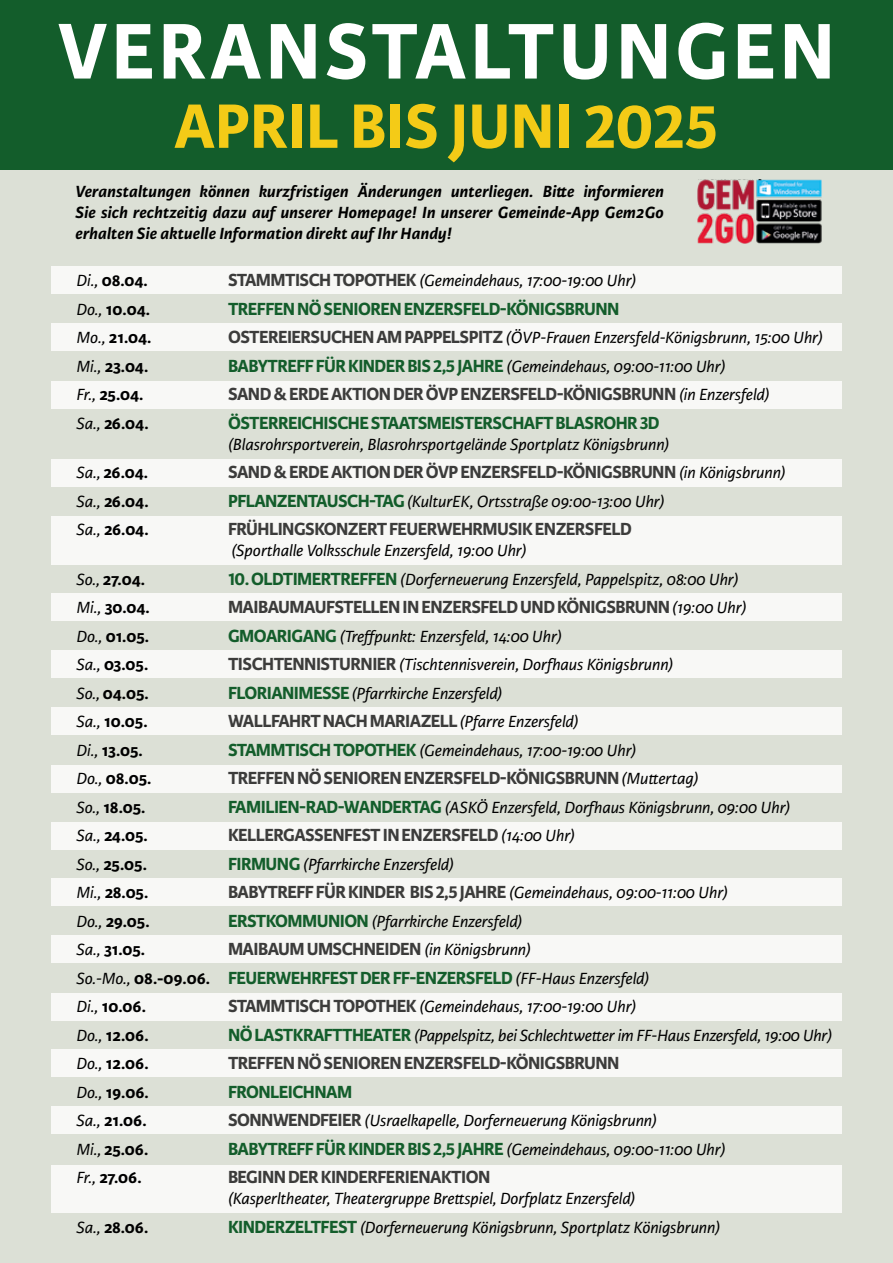
<style>
.page{position:relative;width:893px;height:1263px;background:#fff}
.page>*{position:absolute;margin:0;border:0;box-sizing:border-box;transform-origin:0 0}
.t1{font:700 84.15px "Karmina Sans";letter-spacing:.05em;color:#fff}
.t2{font:700 66.9px "Karmina Sans";color:#f4cb17}
.t3{font:700 18.75px "Karmina Sans";letter-spacing:-.03em;color:#3c3c3b}
.t4{font:700 18.75px "Karmina Sans";letter-spacing:-.03em;color:#135d2b}
.t5{font:italic 17.25px/28.5px "Karmina Sans";color:#000}
.t6{font:700 17.25px "Karmina Sans";color:#000}
.t7{font:italic 700 17.25px/21px "Karmina Sans";letter-spacing:.01em;color:#000;text-align:justify}
.s1{font-weight:400;font-style:italic}
.s2{font-weight:700;font-style:normal;font-size:18.75px;color:#3c3c3b}
.s3{font-weight:400;font-style:italic;font-size:17.25px;color:#000}
.s4{font-weight:700;font-style:normal;font-size:18.75px;color:#135d2b}
.s5{font-weight:700;font-style:normal}
</style>
<div class="page">
<div style="left:0;top:9px;width:893px;height:1254px;background:#dce0d6"></div>
<div style="left:0;top:0;width:893px;height:170px;background:#135d2b"></div>
<img style="left:697px;top:180px;width:125px;height:64px">
<div style="left:51px;top:266px;width:791px;height:27px;background:#f8f8f6"></div>
<div style="left:51px;top:323px;width:791px;height:28px;background:#f8f8f6"></div>
<div style="left:51px;top:381px;width:791px;height:27px;background:#f8f8f6"></div>
<div style="left:51px;top:459px;width:791px;height:28px;background:#f8f8f6"></div>
<div style="left:51px;top:593px;width:791px;height:28px;background:#f8f8f6"></div>
<div style="left:51px;top:650px;width:791px;height:27px;background:#f8f8f6"></div>
<div style="left:51px;top:707px;width:791px;height:28px;background:#f8f8f6"></div>
<div style="left:51px;top:765px;width:791px;height:28px;background:#f8f8f6"></div>
<div style="left:51px;top:822px;width:791px;height:27px;background:#f8f8f6"></div>
<div style="left:51px;top:878px;width:791px;height:28px;background:#f8f8f6"></div>
<div style="left:51px;top:935px;width:791px;height:28px;background:#f8f8f6"></div>
<div style="left:51px;top:993px;width:791px;height:28px;background:#f8f8f6"></div>
<div style="left:51px;top:1049px;width:791px;height:28px;background:#f8f8f6"></div>
<div style="left:51px;top:1106px;width:791px;height:28px;background:#f8f8f6"></div>
<div style="left:51px;top:1165px;width:791px;height:47px;background:#f8f8f6"></div>
<div style="left:51px;top:516px;width:791px;height:48px;background:#f8f8f6"></div>
<h1 class="t1" style="left:58px;top:3px;width:778px">VERANSTALTUNGEN</h1>
<h2 class="t2" style="left:174px;top:88px;width:546px">APRIL BIS JUNI 2025</h2>
<p class="t7" style="left:75px;top:181px;width:590px">Veranstaltungen können kurzfristigen Änderungen unterliegen. Bitte informieren Sie sich rechtzeitig dazu auf unserer Homepage! In unserer Gemeinde-App Gem2Go erhalten Sie aktuelle Information direkt auf Ihr Handy!</p>
<p class="t6" style="left:77px;top:271px;width:73px"><span class="s1">Di.,</span> 08.04.</p>
<p class="t5" style="left:228px;top:267px;width:410px"><span class="s2">STAMMTISCH TOPOTHEK</span> (Gemeindehaus, 17:00-19:00 Uhr)</p>
<p class="t6" style="left:77px;top:299px;width:75px"><span class="s1">Do.,</span> 10.04.</p>
<p class="t4" style="left:228px;top:298px;width:393px">TREFFEN NÖ SENIOREN ENZERSFELD-KÖNIGSBRUNN</p>
<p class="t6" style="left:77px;top:328px;width:76px"><span class="s1">Mo.,</span> 21.04.</p>
<p class="t5" style="left:228px;top:324px;width:596px"><span class="s2">OSTEREIERSUCHEN AM PAPPELSPITZ</span> (ÖVP-Frauen Enzersfeld-Königsbrunn, 15:00 Uhr)</p>
<p class="t6" style="left:77px;top:356px;width:73px"><span class="s1">Mi.,</span> 23.04.</p>
<p class="t4" style="left:228px;top:355px;width:499px">BABYTREFF FÜR KINDER BIS 2,5 JAHRE <span class="s3">(Gemeindehaus, 09:00-11:00 Uhr)</span></p>
<p class="t6" style="left:77px;top:385px;width:68px"><span class="s1">Fr.,</span> 25.04.</p>
<p class="t3" style="left:228px;top:383px;width:543px">SAND &amp; ERDE AKTION DER ÖVP ENZERSFELD-KÖNIGSBRUNN <span class="s3">(in Enzersfeld)</span></p>
<p class="t6" style="left:77px;top:413px;width:73px"><span class="s1">Sa.,</span> 26.04.</p>
<p class="t4" style="left:228px;top:412px;width:433px">ÖSTERREICHISCHE STAATSMEISTERSCHAFT BLASROHR 3D</p>
<p class="t5" style="left:228px;top:430px;width:443px">(Blasrohrsportverein, Blasrohrsportgelände Sportplatz Königsbrunn)</p>
<p class="t6" style="left:77px;top:463px;width:73px"><span class="s1">Sa.,</span> 26.04.</p>
<p class="t3" style="left:228px;top:461px;width:559px">SAND &amp; ERDE AKTION DER ÖVP ENZERSFELD-KÖNIGSBRUNN <span class="s3">(in Königsbrunn)</span></p>
<p class="t6" style="left:77px;top:491px;width:73px"><span class="s1">Sa.,</span> 26.04.</p>
<p class="t5" style="left:228px;top:487px;width:438px"><span class="s4">PFLANZENTAUSCH-TAG</span> (KulturEK, Ortsstraße 09:00-13:00 Uhr)</p>
<p class="t6" style="left:77px;top:520px;width:73px"><span class="s1">Sa.,</span> 26.04.</p>
<p class="t3" style="left:228px;top:518px;width:405px">FRÜHLINGSKONZERT FEUERWEHRMUSIK ENZERSFELD</p>
<p class="t5" style="left:231px;top:537px;width:297px">(Sporthalle Volksschule Enzersfeld, 19:00 Uhr)</p>
<p class="t6" style="left:77px;top:569px;width:70px"><span class="s1">So.,</span> 27.04.</p>
<p class="t5" style="left:228px;top:565px;width:512px"><span class="s4">10. OLDTIMERTREFFEN</span> (Dorferneuerung Enzersfeld, Pappelspitz, 08:00 Uhr)</p>
<p class="t6" style="left:77px;top:598px;width:75px"><span class="s1">Mi.,</span> 30.04.</p>
<p class="t3" style="left:228px;top:596px;width:520px">MAIBAUMAUFSTELLEN IN ENZERSFELD UND KÖNIGSBRUNN <span class="s3">(19:00 Uhr)</span></p>
<p class="t6" style="left:77px;top:626px;width:74px"><span class="s1">Do.,</span> 01.05.</p>
<p class="t5" style="left:228px;top:622px;width:335px"><span class="s4">GMOARIGANG</span> (Treffpunkt: Enzersfeld, 14:00 Uhr)</p>
<p class="t6" style="left:77px;top:655px;width:73px"><span class="s1">Sa.,</span> 03.05.</p>
<p class="t5" style="left:228px;top:651px;width:447px"><span class="s2">TISCHTENNISTURNIER</span> (Tischtennisverein, Dorfhaus Königsbrunn)</p>
<p class="t6" style="left:77px;top:683px;width:74px"><span class="s1">So.,</span> 04.05.</p>
<p class="t5" style="left:228px;top:679px;width:276px"><span class="s4">FLORIANIMESSE</span> (Pfarrkirche Enzersfeld)</p>
<p class="t6" style="left:77px;top:712px;width:72px"><span class="s1">Sa.,</span> 10.05.</p>
<p class="t3" style="left:228px;top:710px;width:352px">WALLFAHRT NACH MARIAZELL <span class="s3">(Pfarre Enzersfeld)</span></p>
<p class="t6" style="left:77px;top:740px;width:68px"><span class="s1">Di.,</span> 13.05.</p>
<p class="t5" style="left:228px;top:736px;width:410px"><span class="s4">STAMMTISCH TOPOTHEK</span> (Gemeindehaus, 17:00-19:00 Uhr)</p>
<p class="t6" style="left:77px;top:769px;width:76px"><span class="s1">Do.,</span> 08.05.</p>
<p class="t3" style="left:228px;top:767px;width:472px">TREFFEN NÖ SENIOREN ENZERSFELD-KÖNIGSBRUNN <span class="s3">(Muttertag)</span></p>
<p class="t6" style="left:77px;top:797px;width:70px"><span class="s1">So.,</span> 18.05.</p>
<p class="t5" style="left:228px;top:793px;width:564px"><span class="s4">FAMILIEN-RAD-WANDERTAG</span> (ASKÖ Enzersfeld, Dorfhaus Königsbrunn, 09:00 Uhr)</p>
<p class="t6" style="left:77px;top:826px;width:73px"><span class="s1">Sa.,</span> 24.05.</p>
<p class="t3" style="left:228px;top:824px;width:348px">KELLERGASSENFEST IN ENZERSFELD <span class="s3">(14:00 Uhr)</span></p>
<p class="t6" style="left:77px;top:854px;width:72px"><span class="s1">So.,</span> 25.05.</p>
<p class="t5" style="left:228px;top:850px;width:227px"><span class="s4">FIRMUNG</span> (Pfarrkirche Enzersfeld)</p>
<p class="t6" style="left:77px;top:883px;width:73px"><span class="s1">Mi.,</span> 28.05.</p>
<p class="t3" style="left:228px;top:881px;width:501px">BABYTREFF FÜR KINDER BIS 2,5 JAHRE <span class="s3">(Gemeindehaus, 09:00-11:00 Uhr)</span></p>
<p class="t6" style="left:77px;top:911px;width:75px"><span class="s1">Do.,</span> 29.05.</p>
<p class="t5" style="left:228px;top:907px;width:296px"><span class="s4">ERSTKOMMUNION</span> (Pfarrkirche Enzersfeld)</p>
<p class="t6" style="left:77px;top:940px;width:70px"><span class="s1">Sa.,</span> 31.05.</p>
<p class="t5" style="left:77px;top:936px;width:574px;text-indent:151px"><span class="s2">MAIBAUM UMSCHNEIDEN</span> (in Königsbrunn)<br>So.-Mo., <span class="s5">08.-09.06.</span> <span class="s4">FEUERWEHRFEST DER FF-ENZERSFELD</span> (FF-Haus Enzersfeld)</p>
<p class="t6" style="left:77px;top:997px;width:71px"><span class="s1">Di.,</span> 10.06.</p>
<p class="t5" style="left:228px;top:993px;width:410px"><span class="s2">STAMMTISCH TOPOTHEK</span> (Gemeindehaus, 17:00-19:00 Uhr)</p>
<p class="t6" style="left:77px;top:1025px;width:74px"><span class="s1">Do.,</span> 12.06.</p>
<p class="t5" style="left:228px;top:1021px;width:606px"><span class="s4">NÖ LASTKRAFTTHEATER</span> (Pappelspitz, bei Schlechtwetter im FF-Haus Enzersfeld, 19:00 Uhr)</p>
<p class="t6" style="left:77px;top:1054px;width:74px"><span class="s1">Do.,</span> 12.06.</p>
<p class="t3" style="left:228px;top:1052px;width:393px">TREFFEN NÖ SENIOREN ENZERSFELD-KÖNIGSBRUNN</p>
<p class="t6" style="left:77px;top:1082px;width:74px"><span class="s1">Do.,</span> 19.06.</p>
<p class="t4" style="left:228px;top:1081px;width:126px">FRONLEICHNAM</p>
<p class="t6" style="left:77px;top:1111px;width:71px"><span class="s1">Sa.,</span> 21.06.</p>
<p class="t5" style="left:228px;top:1107px;width:430px"><span class="s2">SONNWENDFEIER</span> (Usraelkapelle, Dorferneuerung Königsbrunn)</p>
<p class="t6" style="left:77px;top:1139px;width:73px"><span class="s1">Mi.,</span> 25.06.</p>
<p class="t4" style="left:228px;top:1138px;width:499px">BABYTREFF FÜR KINDER BIS 2,5 JAHRE <span class="s3">(Gemeindehaus, 09:00-11:00 Uhr)</span></p>
<p class="t6" style="left:77px;top:1168px;width:66px"><span class="s1">Fr.,</span> 27.06.</p>
<p class="t3" style="left:228px;top:1166px;width:264px">BEGINN DER KINDERFERIENAKTION</p>
<p class="t5" style="left:228px;top:1185px;width:409px">(Kasperltheater, Theatergruppe Brettspiel, Dorfplatz Enzersfeld)</p>
<p class="t6" style="left:77px;top:1217px;width:73px"><span class="s1">Sa.,</span> 28.06.</p>
<p class="t5" style="left:228px;top:1213px;width:494px"><span class="s4">KINDERZELTFEST</span> (Dorferneuerung Königsbrunn, Sportplatz Königsbrunn)</p>
</div>
